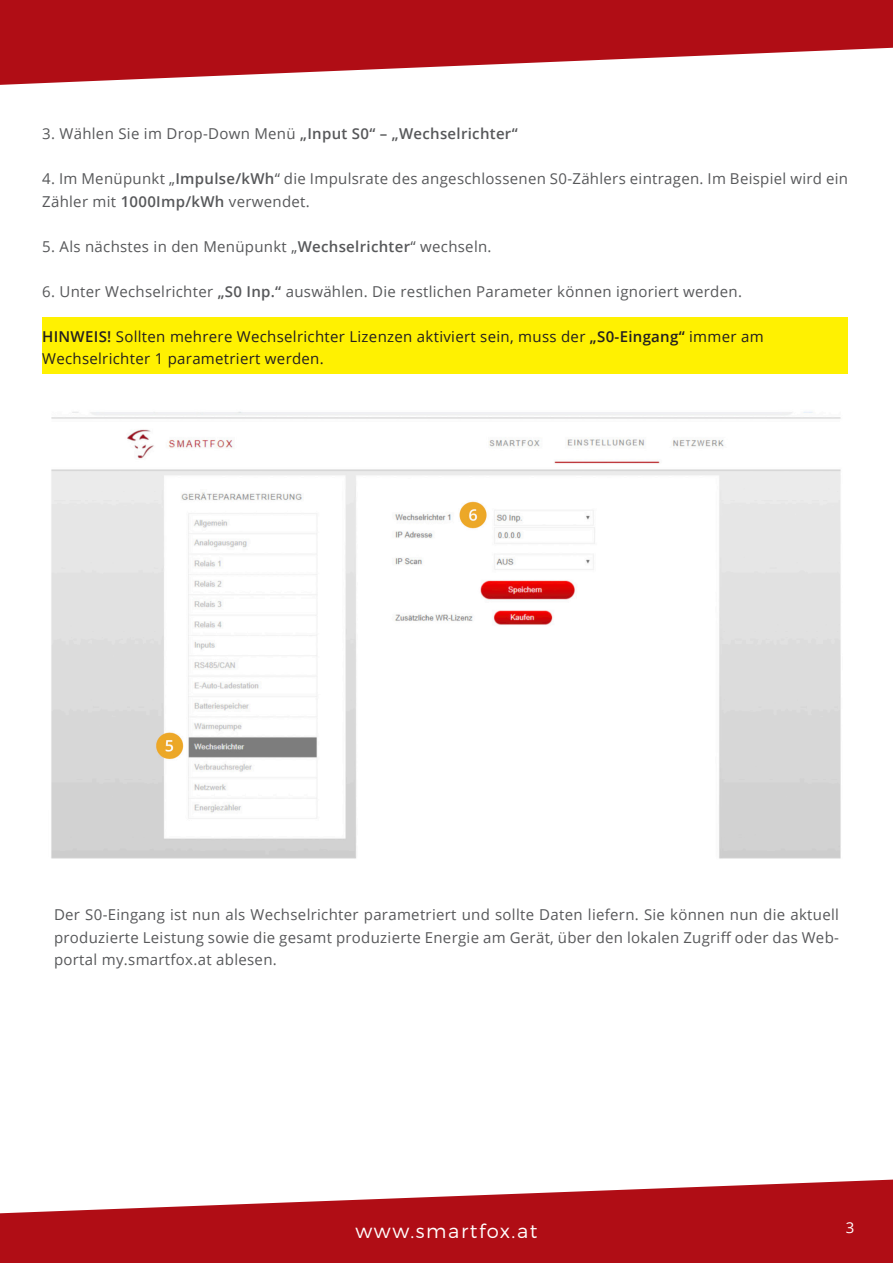
<style>
.page{position:relative;width:893px;height:1263px;background:#fff}
.page>*{position:absolute;margin:0;border:0;box-sizing:border-box;transform-origin:0 0}
.t1{font:300 19.5px "Montserrat";letter-spacing:.08em;color:#fff}
.Base_Text{font:15px/22.5px "Open Sans";letter-spacing:.02em;color:#57585a}
.Base_Text-2{font:15px "Open Sans";letter-spacing:.02em;color:#231f20}
.t2{font:15px "Open Sans";color:#fff}
.s1{font-weight:600}
</style>
<div class="page">
<svg style="left:0;top:1179px;width:893px;height:84px;fill:#b00d15"></svg>
<div style="left:42px;top:318px;width:806px;height:56px;background:#fff101"></div>
<svg style="left:0;top:0;width:893px;height:85px;fill:#b00d15"></svg>
<img style="left:51px;top:412px;width:790px;height:447px">
<p class="Base_Text" style="left:42px;top:122px;width:477px">3. Wählen Sie im Drop-Down Menü <span class="s1">„Input S0“ – „Wechselrichter“</span></p>
<p class="Base_Text" style="left:42px;top:167px;width:807px">4. Im Menüpunkt „<span class="s1">Impulse/kWh</span>“ die Impulsrate des angeschlossenen S0-Zählers eintragen. Im Beispiel wird ein<br>Zähler mit <span class="s1">1000Imp/kWh</span> verwendet.</p>
<p class="Base_Text" style="left:42px;top:234px;width:451px">5. Als nächstes in den Menüpunkt „<span class="s1">Wechselrichter</span>“ wechseln.</p>
<p class="Base_Text" style="left:42px;top:279px;width:701px">6. Unter Wechselrichter <span class="s1">„S0 Inp.“</span> auswählen. Die restlichen Parameter können ignoriert werden.</p>
<p class="Base_Text-2" style="left:42px;top:326px;width:723px"><span class="s1">HINWEIS!</span> Sollten mehrere Wechselrichter Lizenzen aktiviert sein, muss der <span class="s1">„S0-Eingang“</span> immer am</p>
<p class="Base_Text-2" style="left:42px;top:348px;width:283px">Wechselrichter 1 parametriert werden.</p>
<p class="Base_Text" style="left:54px;top:903px;width:786px;text-align:justify">Der S0-Eingang ist nun als Wechselrichter parametriert und sollte Daten liefern. Sie können nun die aktuell produzierte Leistung sowie die gesamt produzierte Energie am Gerät, über den lokalen Zugriff oder das Web&shy;portal my.smartfox.at ablesen.</p>
<h1 class="t1" style="left:355px;top:1219px;width:183px">www.smartfox.at</h1>
<p class="t2" style="left:846px;top:1218px;width:10px">3</p>
</div>
